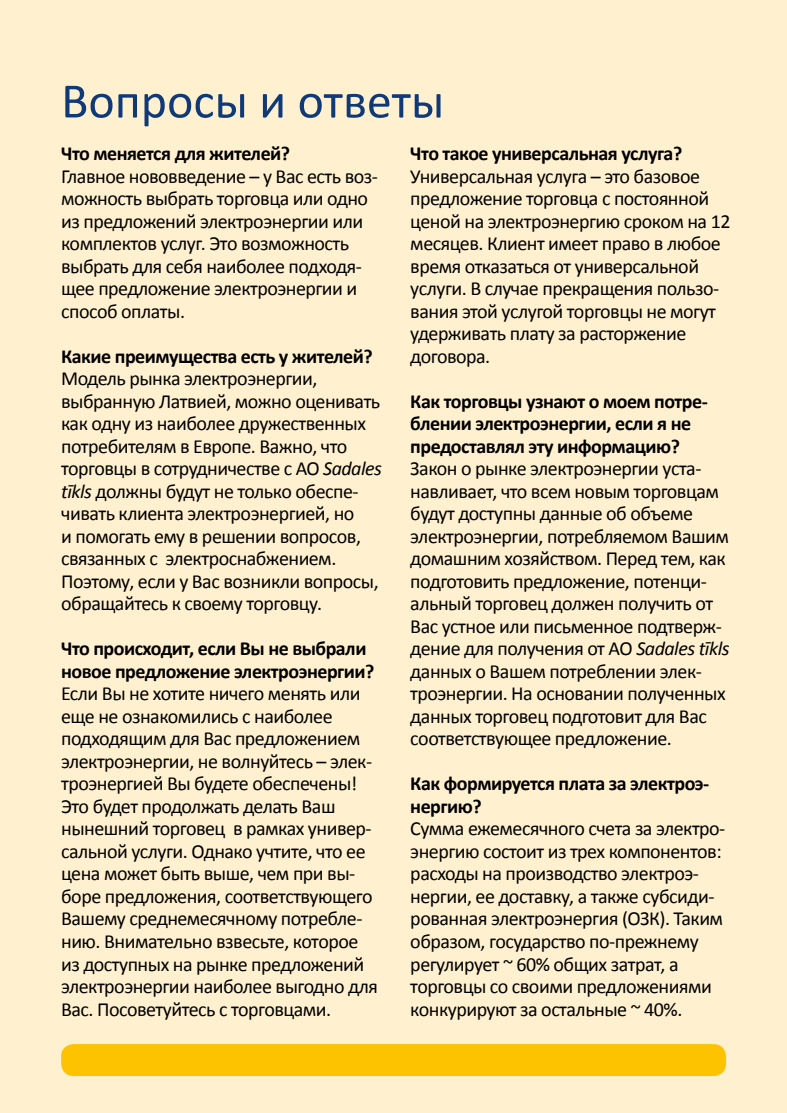
<style>
.page{position:relative;width:787px;height:1113px;background:#fff}
.page>*{position:absolute;margin:0;border:0;box-sizing:border-box;transform-origin:0 0}
.t1{font:50px "Calibri";color:#103978}
.t2{font:20px/22.5px "Calibri";letter-spacing:-.025em;color:#000}
.t3{font:700 20px/22.5px "Calibri";letter-spacing:-.025em;color:#000}
.s1{font-style:italic}
</style>
<div class="page">
<div style="left:1px;top:0;width:786px;height:1113px;background:#fff0cf"></div>
<div style="left:61px;top:1044px;width:665px;height:32px;background:#fdc200;border-radius:13px"></div>
<h1 class="t1" style="left:61px;top:70px;width:384px">Вопросы и ответы</h1>
<p class="t3" style="left:61px;top:141px;width:230px">Что меняется для жителей?</p>
<p class="t2" style="left:61px;top:164px;width:318px">Главное нововведение – у Вас есть воз&shy;можность выбрать торговца или одно из предложений электроэнергии или комплектов услуг. Это возможность выбрать для себя наиболее подходя&shy;щее предложение электроэнергии и способ оплаты.</p>
<p class="t3" style="left:61px;top:344px;width:313px">Какие преимущества есть у жителей?</p>
<p class="t2" style="left:61px;top:366px;width:322px">Модель рынка электроэнергии, выбранную Латвией, можно оценивать как одну из наиболее дружественных потребителям в Европе. Важно, что торговцы в сотрудничестве с АО <span class="s1">Sadales tīkls</span> должны будут не только обеспе&shy;чивать клиента электроэнергией, но<br>и помогать ему в решении вопросов, связанных с электроснабжением.<br>Поэтому, если у Вас возникли вопросы, обращайтесь к своему торговцу.</p>
<p class="t3" style="left:61px;top:636px;width:315px">Что происходит, если Вы не выбрали новое предложение электроэнергии?</p>
<p class="t2" style="left:61px;top:681px;width:318px">Если Вы не хотите ничего менять или еще не ознакомились с наиболее подходящим для Вас предложением электроэнергии, не волнуйтесь – элек&shy;троэнергией Вы будете обеспечены!<br>Это будет продолжать делать Ваш нынешний торговец в рамках универ&shy;сальной услуги. Однако учтите, что ее цена может быть выше, чем при вы&shy;боре предложения, соответствующего Вашему среднемесячному потребле&shy;нию. Внимательно взвесьте, которое из доступных на рынке предложений электроэнергии наиболее выгодно для Вас. Посоветуйтесь с торговцами.</p>
<p class="t3" style="left:410px;top:141px;width:273px">Что такое универсальная услуга?</p>
<p class="t2" style="left:410px;top:164px;width:322px">Универсальная услуга – это базовое предложение торговца с постоянной ценой на электроэнергию сроком на 12 месяцев. Клиент имеет право в любое время отказаться от универсальной услуги. В случае прекращения пользо&shy;вания этой услугой торговцы не могут удерживать плату за расторжение договора.</p>
<p class="t3" style="left:410px;top:389px;width:299px">Как торговцы узнают о моем потре&shy;блении электроэнергии, если я не предоставлял эту информацию?</p>
<p class="t2" style="left:410px;top:456px;width:321px">Закон о рынке электроэнергии уста&shy;навливает, что всем новым торговцам будут доступны данные об объеме электроэнергии, потребляемом Вашим домашним хозяйством. Перед тем, как подготовить предложение, потенци&shy;альный торговец должен получить от Вас устное или письменное подтверж&shy;дение для получения от AО <span class="s1">Sadales tīkls </span>данных о Вашем потреблении элек&shy;троэнергии. На основании полученных данных торговец подготовит для Вас соответствующее предложение.</p>
<p class="t3" style="left:410px;top:771px;width:300px">Как формируется плата за электроэ&shy;нергию?</p>
<p class="t2" style="left:410px;top:816px;width:316px">Сумма ежемесячного счета за электро&shy;энергию состоит из трех компонентов: расходы на производство электроэ&shy;нергии, ее доставку, а также субсиди&shy;рованная электроэнергия (ОЗК). Таким образом, государство по-прежнему регулирует ~ 60% общих затрат, а торговцы со своими предложениями конкурируют за остальные ~ 40%.</p>
</div>
